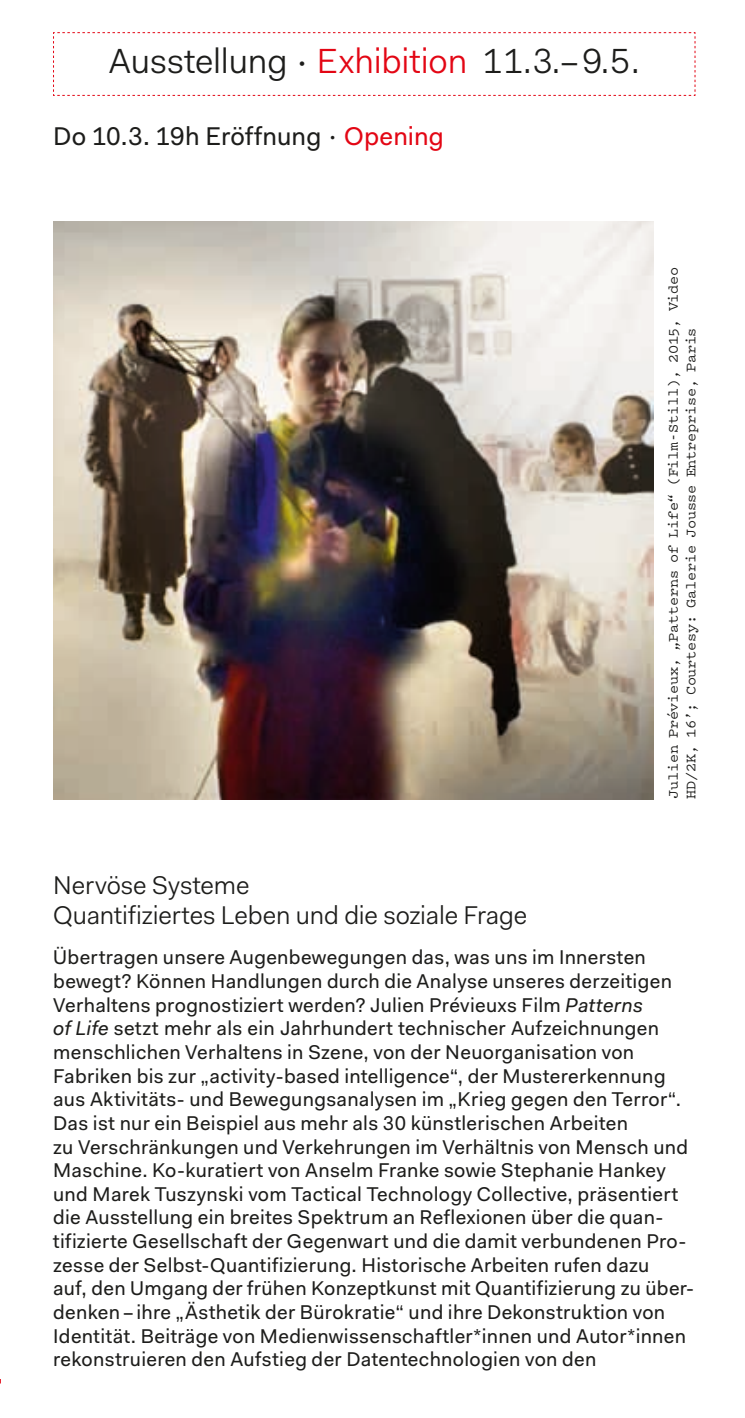
<style>
.page{position:relative;width:745px;height:1418px;background:#fff}
.page>*{position:absolute;margin:0;border:0;box-sizing:border-box;transform-origin:0 0}
.t1{font:35px "Fakt Pro Blond";color:#1d1d1b}
.t2{font:25.75px/30px "Fakt Pro Blond";letter-spacing:-.005em;color:#1d1d1b}
.t3{font:25.75px "Fakt Pro";letter-spacing:.01em;color:#1d1d1b}
.t4{font:20px/23.5px "Fakt Pro";letter-spacing:.02em;color:#1d1d1b}
.t5{font:500 15px/17.5px "Pitch";letter-spacing:-.02em;color:#1d1d1b}
.s1{font-family:"Pitch";font-size:32.5px}
.s2{color:#e30614}
.s3{font-family:"Pitch"}
.s4{font-style:italic}
</style>
<div class="page">
<img style="left:53px;top:221px;width:600px;height:578px">
<svg style="left:53px;top:32px;width:642px;height:64px"></svg>
<h1 class="t1" style="left:109px;top:38px;width:532px">Ausstellung<span class="s1">·</span><span class="s2">Exhibition</span> 11.3.–9.5.</h1>
<p class="t3" style="left:53px;top:118px;width:392px">Do 10.3. 19h Eröffnung<span class="s3">·</span><span class="s2">Opening</span></p>
<p class="t5" style="left:663px;top:799px;width:534px;rotate:-90deg">Julien Prévieux, „Patterns of Life“ (Film-Still), 2015, Video<br>HD/2K, 16’; Courtesy: Galerie Jousse Entreprise, Paris</p>
<p class="t2" style="left:53px;top:869px;width:475px">Nervöse Systeme<br>Quantifiziertes Leben und die soziale Frage</p>
<p class="t4" style="left:53px;top:945px;width:639px">Übertragen unsere Augenbewegungen das, was uns im Innersten bewegt? Können Handlungen durch die Analyse unseres derzeitigen Verhaltens prognostiziert werden? Julien Prévieuxs Film <span class="s4">Patterns<br>of Life</span> setzt mehr als ein Jahrhundert technischer Aufzeichnungen menschlichen Verhaltens in Szene, von der Neuorganisation von Fabriken bis zur „activity-based intelligence“, der Mustererkennung aus Aktivitäts- und Bewegungsanalysen im „Krieg gegen den Terror“.<br>Das ist nur ein Beispiel aus mehr als 30 künstlerischen Arbeiten<br>zu Verschränkungen und Verkehrungen im Verhältnis von Mensch und Maschine. Ko-kuratiert von Anselm Franke sowie Stephanie Hankey und Marek Tuszynski vom Tactical Technology Collective, präsentiert die Ausstellung ein breites Spektrum an Reflexionen über die quan&shy;tifizierte Gesellschaft der Gegenwart und die damit verbundenen Pro&shy;zesse der Selbst-Quantifizierung. Historische Arbeiten rufen dazu<br>auf, den Umgang der frühen Konzeptkunst mit Quantifizierung zu über&shy;denken–ihre „Ästhetik der Bürokratie“ und ihre Dekonstruktion von Identität. Beiträge von Medienwissenschaftler*innen und Autor*innen rekonstruieren den Aufstieg der Datentechnologien von den</p>
</div>
